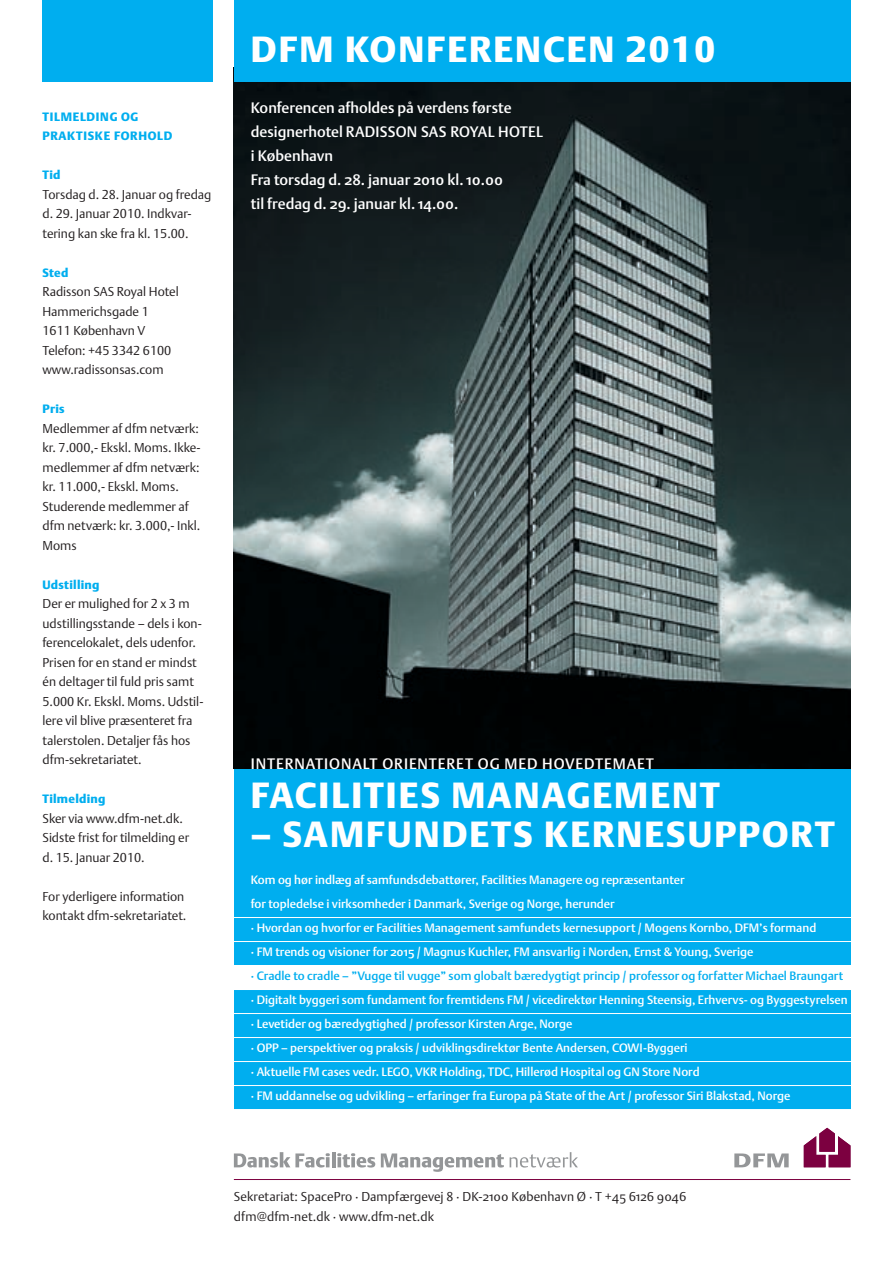
<style>
.page{position:relative;width:893px;height:1263px;background:#fff}
.page>*{position:absolute;margin:0;border:0;box-sizing:border-box;transform-origin:0 0}
.t1{font:36px "DTL Argo T Black";letter-spacing:.06em;color:#fff}
.t2{font:15px/24px "DTL Argo ST Medium";color:#fff}
.t3{font:15px "DTL Argo T Medium";letter-spacing:.06em;color:#fff}
.t4{font:12.75px/19.5px "DTL Argo T Light";color:#231f20}
.t5{font:12.75px/19.5px "DTL Argo ST Light";letter-spacing:.01em;color:#231f20}
.t6{font:12px/24px "DTL Argo ST Medium";color:#fff}
.t7{font:12px "DTL Argo ST Medium";color:#00aeef}
.t8{font:12px/19.5px "DTL Argo T Black";letter-spacing:.06em;color:#00aeef}
</style>
<div class="page">
<div style="left:234px;top:769px;width:616px;height:341px;background:#00aeef"></div>
<div style="left:234px;top:965px;width:659px;height:24px;background:#fff"></div>
<img style="left:234px;top:82px;width:616px;height:687px">
<hr style="left:234px;top:941px;width:659px;height:1px;background:#fff">
<hr style="left:234px;top:917px;width:659px;height:1px;background:#fff">
<hr style="left:234px;top:989px;width:659px;height:1px;background:#fff">
<hr style="left:234px;top:1013px;width:659px;height:1px;background:#fff">
<hr style="left:234px;top:1037px;width:659px;height:1px;background:#fff">
<hr style="left:234px;top:1061px;width:659px;height:1px;background:#fff">
<hr style="left:234px;top:1085px;width:659px;height:1px;background:#fff">
<hr style="left:234px;top:1109px;width:659px;height:1px;background:#fff">
<hr style="left:234px;top:1179px;width:616px;height:1px;background:#7c0040">
<svg style="left:804px;top:1128px;width:46px;height:39px"></svg>
<svg style="left:734px;top:1153px;width:55px;height:14px"></svg>
<svg style="left:234px;top:1152px;width:96px;height:15px"></svg>
<hr style="left:332px;top:1152px;width:3px;height:15px;background:#949698">
<svg style="left:337px;top:1153px;width:38px;height:14px"></svg>
<svg style="left:381px;top:1153px;width:123px;height:19px"></svg>
<svg style="left:510px;top:1152px;width:68px;height:15px"></svg>
<div style="left:234px;top:0;width:616px;height:82px;background:#00aeef"></div>
<div style="left:43px;top:0;width:170px;height:82px;background:#00aeef"></div>
<p class="t8" style="left:43px;top:106px;width:131px">TILMELDING OG<br>PRAKTISKE FORHOLD</p>
<p class="t8" style="left:43px;top:165px;width:19px">TID</p>
<p class="t4" style="left:43px;top:184px;width:170px">Torsdag d. 28. Januar og fredag d. 29. Januar 2010. Indkvar&shy;tering kan ske fra kl. 15.00.</p>
<p class="t8" style="left:43px;top:262px;width:27px">STED</p>
<p class="t4" style="left:43px;top:282px;width:138px">Radisson SAS Royal Hotel<br>Hammerichsgade 1<br>1611 København V<br>Telefon: +45 3342 6100 www.radissonsas.com</p>
<p class="t8" style="left:43px;top:399px;width:24px">PRIS</p>
<p class="t4" style="left:43px;top:418px;width:160px">Medlemmer af dfm netværk: kr. 7.000,- Ekskl. Moms. Ikke&shy;medlemmer af dfm netværk: kr. 11.000,- Ekskl. Moms.<br>Studerende medlemmer af dfm netværk: kr. 3.000,- Inkl.<br>Moms</p>
<p class="t8" style="left:43px;top:574px;width:59px">UDSTILLING</p>
<p class="t4" style="left:43px;top:594px;width:163px">Der er mulighed for 2 x 3 m udstillingsstande – dels i kon&shy;ferencelokalet, dels udenfor.<br>Prisen for en stand er mindst én deltager til fuld pris samt<br>5.000 Kr. Ekskl. Moms. Udstil&shy;lere vil blive præsenteret fra talerstolen. Detaljer fås hos dfm-sekretariatet.</p>
<p class="t8" style="left:43px;top:789px;width:65px">TILMELDING</p>
<p class="t4" style="left:43px;top:808px;width:148px">Sker via www.dfm-net.dk.<br>Sidste frist for tilmelding er d. 15. Januar 2010.</p>
<p class="t4" style="left:43px;top:886px;width:145px">For yderligere information kontakt dfm-sekretariatet.</p>
<h1 class="t1" style="left:251px;top:28px;width:28px">DFM</h1>
<h1 class="t1" style="left:345px;top:28px;width:26px">KONFERENCEN</h1>
<h1 class="t1" style="left:626px;top:28px;width:91px">2010</h1>
<p class="t2" style="left:251px;top:95px;width:262px">Konferencen afholdes på verdens første designerhotel Radisson SAS</p>
<p class="t2" style="left:450px;top:119px;width:94px">Royal Hotel</p>
<p class="t2" style="left:251px;top:143px;width:254px">i København<br>Fra torsdag d. 28. januar 2010 kl. 10.00 til fredag d. 29. januar kl. 14.00.</p>
<p class="t3" style="left:251px;top:754px;width:405px">INTERNATIONALT ORIENTERET OG MED HOVEDTEMAET</p>
<h1 class="t1" style="left:251px;top:773px;width:465px">FACILITIES MANAGEMENT</h1>
<h1 class="t1" style="left:251px;top:812px;width:462px">– SAMFUNDETS KERNESUPP</h1>
<h1 class="t1" style="left:762px;top:812px;width:69px">ORT</h1>
<p class="t6" style="left:251px;top:868px;width:567px">Kom og hør indlæg af samfundsdebattører, Facilities Managere og repræsentanter<br>for topledelse i virksomheder i Danmark, Sverige og Norge, herunder<br>· Hvordan og hvorfor er Facilities Management samfundets kernesupport / Mogens Kornbo, DFM’s formand · FM trends og visioner for 2015 / Magnus Kuchler, FM ansvarlig i Norden, Ernst &amp; Young, Sverige</p>
<p class="t7" style="left:251px;top:969px;width:594px">· Cradle to cradle – ”Vugge til vugge” som globalt bæredygtigt princip / professor og forfatter Michael Braungart</p>
<p class="t6" style="left:251px;top:988px;width:598px">· Digitalt byggeri som fundament for fremtidens FM / vicedirektør Henning Steensig, Erhvervs- og Byggestyrelsen · Levetider og bæredygtighed / professor Kirsten Arge, Norge<br>· OPP – perspektiver og praksis / udviklingsdirektør Bente Andersen, COWI -Byggeri<br>· Aktuelle FM cases vedr. LEGO, VKR Holding, TDC, Hillerød Hospital og GN Store Nord<br>· FM uddannelse og udvikling – erfaringer fra Europa på State of the Art / professor Siri Blakstad, Norge</p>
<p class="t5" style="left:234px;top:1187px;width:454px">Sekretariat: SpacePro · Dampfærgevej 8 · DK-2100 København Ø · T +45 6126 9046 dfm@dfm-net.dk · www.dfm-net.dk</p>
</div>
